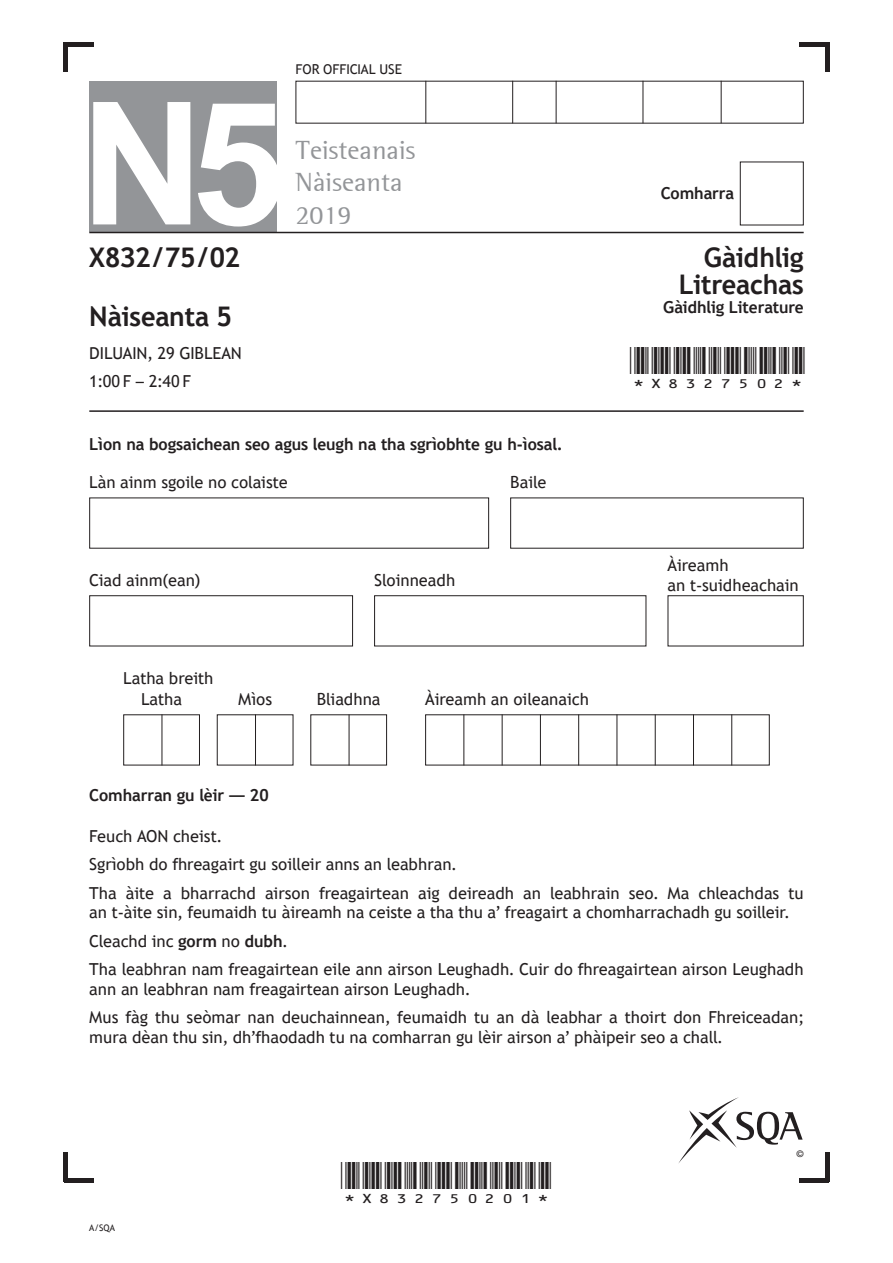
<style>
.page{position:relative;width:893px;height:1263px;background:#fff}
.page>*{position:absolute;margin:0;border:0;box-sizing:border-box;transform-origin:0 0}
.t1{font:700 171px "Arial";color:#fff}
.t2{font:700 27px/27px "Trebuchet 2010";color:#231f20;text-align:right}
.t3{font:27px/32.4px "Rotis Semi Serif";color:#939598}
.t4{font:18px "BC39 Short HR";color:#231f20;scale:1.25 1}
.t5{font:16.5px/28.3px "Trebuchet 2010";color:#231f20}
.t6{font:700 16.5px "Trebuchet 2010";color:#231f20}
.t7{font:13.5px "Trebuchet 2010";color:#231f20}
.t8{font:9px "Trebuchet 2010";color:#231f20}
.t9{font:9px "Helvetica";color:#231f20}
.s1{font-weight:700}
</style>
<div class="page">
<hr style="left:64px;top:43px;width:4px;height:29px;background:#231f20">
<hr style="left:825px;top:43px;width:4px;height:29px;background:#231f20">
<hr style="left:64px;top:1152px;width:4px;height:30px;background:#231f20">
<hr style="left:825px;top:1152px;width:4px;height:30px;background:#231f20">
<hr style="left:64px;top:43px;width:30px;height:4px;background:#231f20">
<hr style="left:799px;top:43px;width:30px;height:4px;background:#231f20">
<hr style="left:799px;top:1178px;width:30px;height:4px;background:#231f20">
<hr style="left:64px;top:1178px;width:30px;height:4px;background:#231f20">
<div style="left:89px;top:81px;width:187px;height:151px;background:#939598"></div>
<hr style="left:425px;top:81px;width:1px;height:42px;background:#231f20">
<hr style="left:512px;top:81px;width:1px;height:42px;background:#231f20">
<hr style="left:556px;top:81px;width:1px;height:42px;background:#231f20">
<hr style="left:643px;top:81px;width:1px;height:42px;background:#231f20">
<hr style="left:721px;top:81px;width:1px;height:42px;background:#231f20">
<hr style="left:89px;top:232px;width:715px;height:1px;background:#231f20">
<hr style="left:89px;top:410px;width:715px;height:2px;background:#231f20">
<div style="left:740px;top:162px;width:64px;height:63px;border:1px solid #231f20"></div>
<div style="left:668px;top:595px;width:136px;height:51px;border:1px solid #231f20"></div>
<svg style="left:678px;top:1097px;width:125px;height:66px"></svg>
<div style="left:89px;top:595px;width:264px;height:51px;border:1px solid #231f20"></div>
<div style="left:374px;top:595px;width:272px;height:51px;border:1px solid #231f20"></div>
<hr style="left:463px;top:714px;width:1px;height:51px;background:#231f20">
<hr style="left:502px;top:714px;width:1px;height:51px;background:#231f20">
<hr style="left:540px;top:714px;width:1px;height:51px;background:#231f20">
<hr style="left:578px;top:714px;width:1px;height:51px;background:#231f20">
<hr style="left:617px;top:714px;width:1px;height:51px;background:#231f20">
<hr style="left:655px;top:714px;width:1px;height:51px;background:#231f20">
<hr style="left:693px;top:714px;width:1px;height:51px;background:#231f20">
<hr style="left:731px;top:714px;width:1px;height:51px;background:#231f20">
<div style="left:123px;top:714px;width:77px;height:51px;border:1px solid #231f20"></div>
<hr style="left:162px;top:714px;width:1px;height:51px;background:#231f20">
<hr style="left:255px;top:714px;width:1px;height:51px;background:#231f20">
<hr style="left:349px;top:714px;width:1px;height:51px;background:#231f20">
<h1 class="t1" style="left:81px;top:50px;width:206px">N5</h1>
<h2 class="t2" style="left:89px;top:243px;width:153px">X832/75/02</h2>
<h2 class="t2" style="left:89px;top:302px;width:144px">Nàiseanta 5</h2>
<p class="t5" style="left:89px;top:338px;width:154px">DILUAIN, 29 GIBLEAN<br>1:00 F – 2:40 F</p>
<p class="t7" style="left:296px;top:60px;width:108px">FOR OFFICIAL USE</p>
<h2 class="t3" style="left:296px;top:133px;width:122px">Teisteanais<br>Nàiseanta<br>2019</h2>
<p class="t6" style="left:89px;top:434px;width:475px">Lìon na bogsaichean seo agus leugh na tha sgrìobhte gu h-ìosal.</p>
<p class="t5" style="left:89px;top:468px;width:200px">Làn ainm sgoile no colaiste</p>
<p class="t5" style="left:89px;top:566px;width:113px">Ciad ainm(ean)</p>
<p class="t5" style="left:374px;top:566px;width:83px">Sloinneadh</p>
<p class="t5" style="left:510px;top:468px;width:38px">Baile</p>
<p class="t5" style="left:141px;top:667px;width:74px;line-height:21.3px;text-indent:-18px">Latha breith<br>Latha</p>
<p class="t5" style="left:238px;top:685px;width:36px">Mìos</p>
<p class="t5" style="left:317px;top:685px;width:65px">Bliadhna</p>
<p class="t5" style="left:425px;top:685px;width:165px">Àireamh an oileanaich</p>
<p class="t6" style="left:661px;top:183px;width:75px">Comharra</p>
<h2 class="t2" style="left:679px;top:243px;width:126px">Gàidhlig<br>Litreachas</h2>
<p class="t6" style="left:663px;top:297px;width:142px">Gàidhlig Literature</p>
<p class="t4" style="left:630px;top:357px;width:142px">*X8327502*</p>
<p class="t5" style="left:668px;top:555px;width:133px;line-height:19.8px">Àireamh<br>an t-suidheachain</p>
<p class="t6" style="left:89px;top:785px;width:181px">Comharran gu lèir — 20</p>
<p class="t5" style="left:89px;top:822px;width:716px">Feuch AON cheist.<br>Sgrìobh do fhreagairt gu soilleir anns an leabhran.<br>Tha àite a bharrachd airson freagairtean aig deireadh an leabhrain seo. Ma chleachdas tu</p>
<p class="t5" style="left:89px;top:898px;width:716px">an t-àite sin, feumaidh tu àireamh na ceiste a tha thu a’ freagairt a chomharrachadh gu soilleir.<br>Cleachd inc <span class="s1">gorm</span> no <span class="s1">dubh</span>.<br>Tha leabhran nam freagairtean eile ann airson Leughadh. Cuir do fhreagairtean airson Leughadh</p>
<p class="t5" style="left:89px;top:974px;width:716px">ann an leabhran nam freagairtean airson Leughadh.<br>Mus fàg thu seòmar nan deuchainnean, feumaidh tu an dà leabhar a thoirt don Fhreiceadan;</p>
<p class="t5" style="left:89px;top:1023px;width:635px">mura dèan thu sin, dh’fhaodadh tu na comharran gu lèir airson a’ phàipeir seo a chall.</p>
<p class="t8" style="left:89px;top:1222px;width:27px">A/SQA</p>
<p class="t4" style="left:341px;top:1172px;width:170px">*X832750201*</p>
<p class="t9" style="left:797px;top:1149px;width:8px">©</p>
</div>
